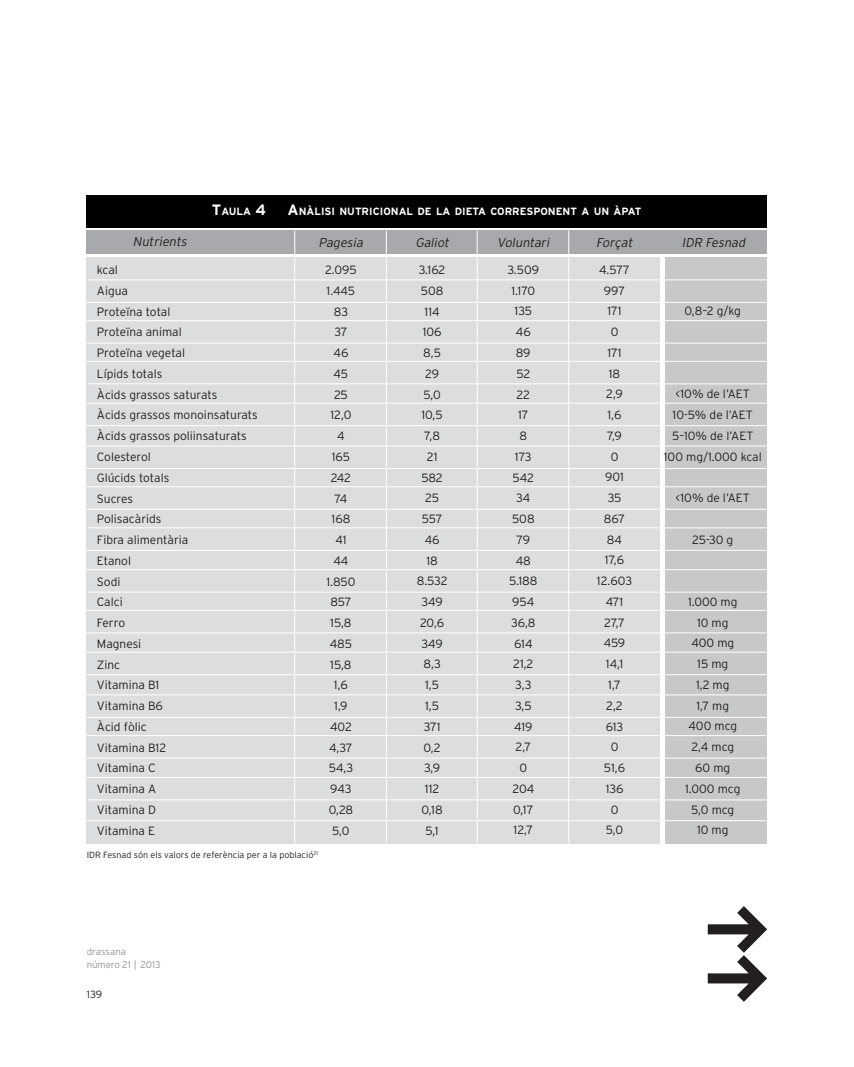
<style>
.page{position:relative;width:854px;height:1067px;background:#fff}
.page>*{position:absolute;margin:0;border:0;box-sizing:border-box;transform-origin:0 0}
.t1{font:italic 300 12.75px "Interstate";color:#231f20}
.t2{font:300 12px/20.7px "Interstate";color:#231f20;text-align:center}
.t3{font:700 10.5px "Interstate";color:#fff}
.t4{font:300 10.5px "Interstate";color:#231f20}
.t5{font:300 9.75px/13.5px "Interstate";letter-spacing:-.01em;color:#939598}
.t6{font:300 9px "Interstate";color:#231f20}
.s1{font-size:15px}
</style>
<div class="page">
<svg style="left:708px;top:906px;width:59px;height:95px"></svg>
<div style="left:666px;top:257px;width:101px;height:586px;background:#c7c8ca"></div>
<div style="left:87px;top:230px;width:680px;height:24px;background:#a8a9ad"></div>
<div style="left:87px;top:195px;width:680px;height:32px;background:#000"></div>
<div style="left:87px;top:257px;width:573px;height:586px;background:#dcdddf"></div>
<hr style="left:294px;top:230px;width:1px;height:613px;background:#fff">
<hr style="left:386px;top:230px;width:1px;height:613px;background:#fff">
<hr style="left:477px;top:230px;width:1px;height:613px;background:#fff">
<hr style="left:568px;top:230px;width:1px;height:613px;background:#fff">
<hr style="left:87px;top:279px;width:680px;height:1px;background:#fff">
<hr style="left:87px;top:302px;width:680px;height:1px;background:#fff">
<hr style="left:87px;top:320px;width:680px;height:1px;background:#fff">
<hr style="left:87px;top:343px;width:680px;height:1px;background:#fff">
<hr style="left:87px;top:361px;width:680px;height:1px;background:#fff">
<hr style="left:87px;top:383px;width:680px;height:1px;background:#fff">
<hr style="left:87px;top:403px;width:680px;height:1px;background:#fff">
<hr style="left:87px;top:425px;width:680px;height:1px;background:#fff">
<hr style="left:86px;top:445px;width:680px;height:1px;background:#fff">
<hr style="left:86px;top:468px;width:680px;height:1px;background:#fff">
<hr style="left:87px;top:486px;width:679px;height:1px;background:#fff">
<hr style="left:87px;top:509px;width:679px;height:1px;background:#fff">
<hr style="left:87px;top:527px;width:680px;height:1px;background:#fff">
<hr style="left:87px;top:550px;width:680px;height:1px;background:#fff">
<hr style="left:87px;top:569px;width:680px;height:1px;background:#fff">
<hr style="left:87px;top:591px;width:680px;height:1px;background:#fff">
<hr style="left:86px;top:610px;width:680px;height:1px;background:#fff">
<hr style="left:86px;top:632px;width:680px;height:1px;background:#fff">
<hr style="left:87px;top:652px;width:680px;height:1px;background:#fff">
<hr style="left:87px;top:674px;width:680px;height:1px;background:#fff">
<hr style="left:87px;top:694px;width:680px;height:1px;background:#fff">
<hr style="left:87px;top:717px;width:680px;height:1px;background:#fff">
<hr style="left:86px;top:735px;width:680px;height:1px;background:#fff">
<hr style="left:86px;top:757px;width:680px;height:1px;background:#fff">
<hr style="left:87px;top:777px;width:680px;height:1px;background:#fff">
<hr style="left:87px;top:799px;width:680px;height:1px;background:#fff">
<hr style="left:86px;top:820px;width:680px;height:1px;background:#fff">
<p class="t1" style="left:133px;top:235px;width:58px">Nutrients</p>
<p class="t3" style="left:212px;top:206px;width:55px"><span class="s1">T</span>AULA <span class="s1">4</span></p>
<p class="t3" style="left:287px;top:206px;width:354px"><span class="s1">A</span>NÀLISI NUTRICIONAL DE LA DIETA CORRESPONENT A UN ÀPAT</p>
<p class="t1" style="left:319px;top:235px;width:48px">Pagesia</p>
<p class="t1" style="left:415px;top:235px;width:38px">Galiot</p>
<p class="t1" style="left:497px;top:235px;width:56px">Voluntari</p>
<p class="t1" style="left:596px;top:235px;width:40px">Forçat</p>
<p class="t1" style="left:682px;top:235px;width:67px">IDR Fesnad</p>
<p class="t2" style="left:97px;top:259px;width:163px;text-align:left">kcal<br>Aigua<br>Proteïna total<br>Proteïna animal<br>Proteïna vegetal<br>Lípids totals<br>Àcids grassos saturats<br>Àcids grassos monoinsaturats<br>Àcids grassos poliinsaturats<br>Colesterol<br>Glúcids totals<br>Sucres<br>Polisacàrids<br>Fibra alimentària<br>Etanol<br>Sodi<br>Calci<br>Ferro<br>Magnesi<br>Zinc<br>Vitamina B1<br>Vitamina B6<br>Àcid fòlic<br>Vitamina B12<br>Vitamina C<br>Vitamina A<br>Vitamina D<br>Vitamina E</p>
<p class="t6" style="left:87px;top:849px;width:233px">IDR Fesnad són els valors de referència per a la població<sup>21</sup></p>
<p class="t2" style="left:325px;top:259px;width:33px">2.095<br>1.445<br>83<br>37<br>46<br>45<br>25<br>12,0<br>4<br>165<br>242<br>74<br>168<br>41<br>44<br>1.850<br>857<br>15,8<br>485<br>15,8<br>1,6<br>1,9<br>402<br>4,37<br>54,3<br>943<br>0,28<br>5,0</p>
<p class="t2" style="left:417px;top:259px;width:32px">3.162<br>508<br>114<br>106<br>8,5<br>29<br>5,0<br>10,5<br>7,8<br>21<br>582<br>25<br>557<br>46<br>18<br>8.532<br>349<br>20,6<br>349<br>8,3<br>1,5<br>1,5<br>371<br>0,2<br>3,9<br>112<br>0,18<br>5,1</p>
<p class="t2" style="left:507px;top:259px;width:33px">3.509<br>1.170<br>135<br>46<br>89<br>52<br>22<br>17<br>8<br>173<br>542<br>34<br>508<br>79<br>48<br>5.188<br>954<br>36,8<br>614<br>21,2<br>3,3<br>3,5<br>419<br>2,7<br>0<br>204<br>0,17<br>12,7</p>
<p class="t2" style="left:597px;top:259px;width:37px">4.577<br>997<br>171<br>0<br>171<br>18<br>2,9<br>1,6<br>7,9<br>0<br>901<br>35<br>867<br>84<br>17,6<br>12.603<br>471<br>27,7<br>459<br>14,1<br>1,7<br>2,2<br>613<br>0<br>51,6<br>136<br>0<br>5,0</p>
<p class="t2" style="left:684px;top:300px;width:58px">0,8–2 g/kg</p>
<p class="t2" style="left:664px;top:383px;width:99px">&lt;10% de l’AET<br>10-5% de l’AET<br>5–10% de l’AET<br>100 mg/1.000 kcal</p>
<p class="t2" style="left:676px;top:487px;width:76px">&lt;10% de l’AET</p>
<p class="t2" style="left:692px;top:529px;width:43px">25-30 g</p>
<p class="t2" style="left:685px;top:591px;width:57px">1.000 mg<br>10 mg<br>400 mg<br>15 mg<br>1,2 mg<br>1,7 mg<br>400 mcg<br>2,4 mcg<br>60 mg<br>1.000 mcg<br>5,0 mcg<br>10 mg</p>
<p class="t5" style="left:87px;top:944px;width:75px">drassana número 21 | 2013</p>
<p class="t4" style="left:87px;top:988px;width:17px">139</p>
</div>
